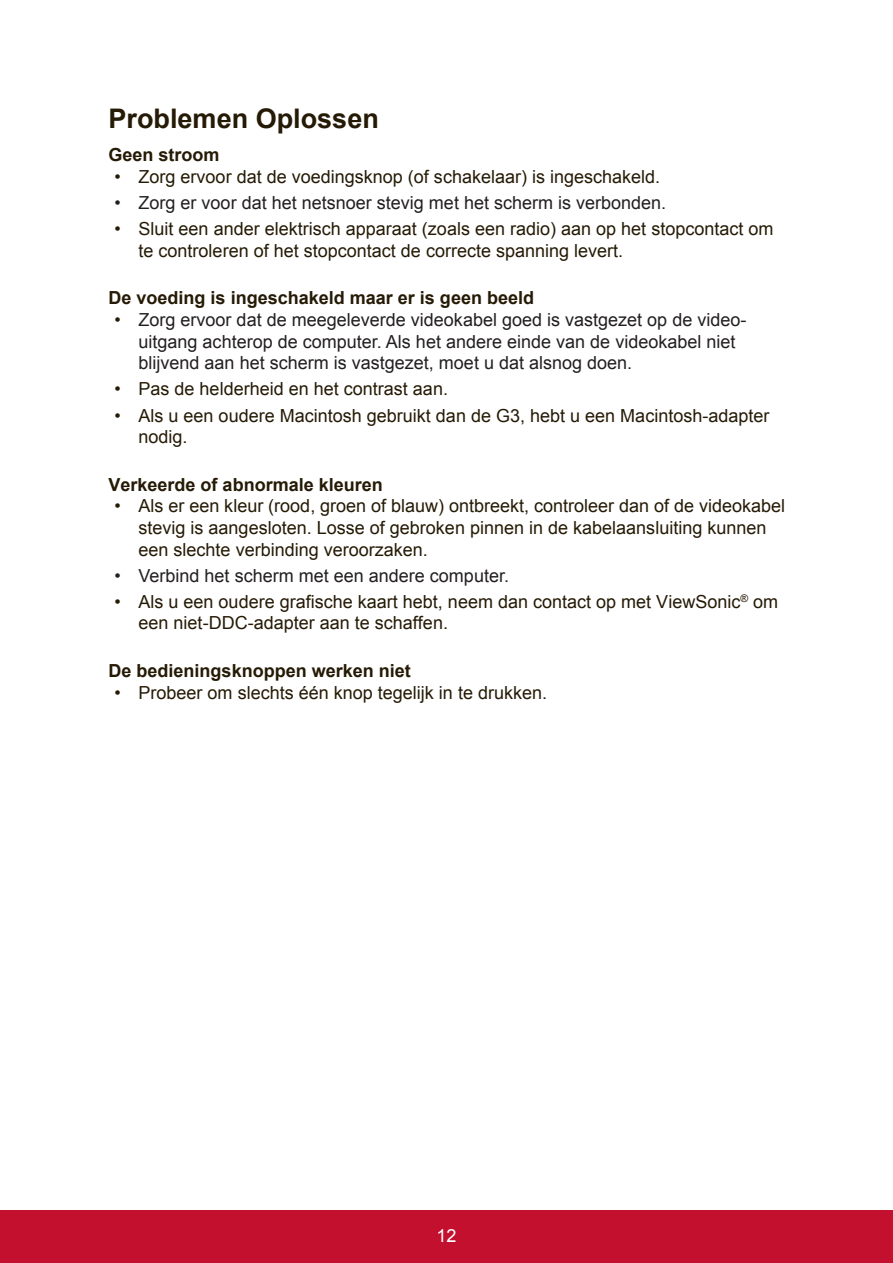
<style>
.page{position:relative;width:893px;height:1263px;background:#fff}
.page>*{position:absolute;margin:0;border:0;box-sizing:border-box;transform-origin:0 0}
.t1{font:700 27px "Arial";color:#251a05}
.t2{font:18px/21.6px "Arial";color:#251a05}
.t3{font:18px/21.6px "Arial";color:#231f20}
.t4{font:700 18px "Arial";color:#251a05}
.t5{font:18px "Arial";color:#fff}
.s1{color:#251a05}
</style>
<div class="page">
<div style="left:0;top:1210px;width:892px;height:53px;background:#c3102f"></div>
<h1 class="t1" style="left:108px;top:100px;width:272px">Problemen Oplossen</h1>
<p class="t4" style="left:108px;top:143px;width:113px">Geen stroom</p>
<p class="t2" style="left:114px;top:166px;width:547px">• Zorg ervoor dat de voedingsknop (of schakelaar) is ingeschakeld.</p>
<p class="t3" style="left:114px;top:192px;width:553px">• Zorg er voor dat het netsnoer stevig met het scherm is verbonden.</p>
<p class="t2" style="left:138px;top:218px;width:636px;text-indent:-24px">• Sluit een ander elektrisch apparaat (zoals een radio) aan op het stopcontact om te controleren of het stopcontact de correcte spanning levert.</p>
<p class="t4" style="left:108px;top:286px;width:427px">De voeding is ingeschakeld maar er is geen beeld</p>
<p class="t3" style="left:138px;top:309px;width:609px;text-indent:-24px"><span class="s1">•</span> Zorg ervoor dat de meegeleverde videokabel goed is vastgezet op de video&shy;uitgang achterop de computer. Als het andere einde van de videokabel niet blijvend aan het scherm is vastgezet, moet u dat alsnog doen.</p>
<p class="t2" style="left:114px;top:378px;width:335px">• Pas de helderheid en het contrast aan.</p>
<p class="t2" style="left:138px;top:404px;width:632px;text-indent:-24px">• Als u een oudere Macintosh gebruikt dan de G3, hebt u een Macintosh-adapter nodig.</p>
<p class="t4" style="left:108px;top:472px;width:276px">Verkeerde of abnormale kleuren</p>
<p class="t2" style="left:138px;top:495px;width:647px;text-indent:-24px">• Als er een kleur (rood, groen of blauw) ontbreekt, controleer dan of de videokabel stevig is aangesloten. Losse of gebroken pinnen in de kabelaansluiting kunnen een slechte verbinding veroorzaken.</p>
<p class="t3" style="left:114px;top:565px;width:396px">• Verbind het scherm met een andere computer.</p>
<p class="t2" style="left:138px;top:591px;width:641px;text-indent:-24px">• Als u een oudere grafische kaart hebt, neem dan contact op met ViewSonic<sup>®</sup> om een niet-DDC-adapter aan te schaffen.</p>
<p class="t4" style="left:108px;top:659px;width:304px">De bedieningsknoppen werken niet</p>
<p class="t2" style="left:114px;top:682px;width:434px">• Probeer om slechts één knop tegelijk in te drukken.</p>
<p class="t5" style="left:436px;top:1223px;width:22px">12</p>
</div>
